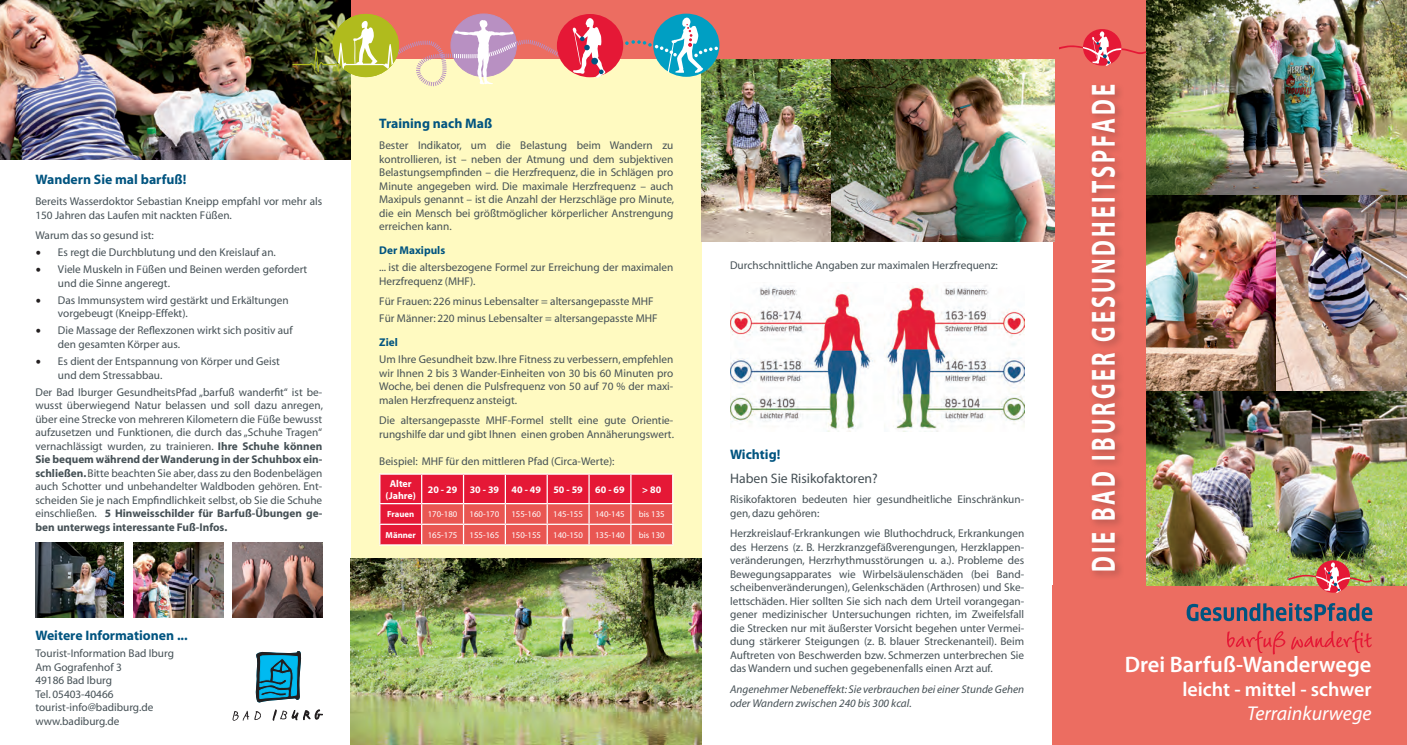
<style>
.page{position:relative;width:1407px;height:745px;background:#fff}
.page>*{position:absolute;margin:0;border:0;box-sizing:border-box;transform-origin:0 0}
.t1{font:700 33.75px "Myriad Pro";letter-spacing:.14em;color:#fff;scale:.67 1}
.t2{font:600 22.5px "Myriad Pro";color:#fff}
.t3{font:600 20px "Myriad Pro";color:#fff}
.t4{font:italic 20px "Myriad Pro";color:#fff}
.t5{font:700 13.75px "Myriad Pro";color:#005480}
.t6{font:700 13.75px "Myriad";color:#005480}
.t7{font:13.75px "Myriad";color:#455055}
.t8{font:11.25px/13.5px "Myriad";color:#455055}
.t9{font:italic 11.25px/13.5px "Myriad";color:#455055}
.t10{font:700 11.25px "Myriad";color:#005480}
.t11{font:700 10px/12px "Myriad";color:#fff;text-align:center}
.t12{font:8.75px "Myriad";color:#fff}
.t13{font:700 8.75px "Myriad";color:#fff}
.s1{font-family:"Minion Pro";font-size:15px;color:#231f20}
.s2{font-weight:700}
</style>
<div class="page">
<div style="left:1052px;top:0;width:94px;height:744px;background:#ec6d61"></div>
<div style="left:1052px;top:585px;width:355px;height:159px;background:#ec6d61"></div>
<div style="left:351px;top:0;width:704px;height:59px;background:#ec6d61"></div>
<img style="left:1146px;top:0;width:261px;height:585px">
<img style="left:134px;top:542px;width:89px;height:74px">
<img style="left:35px;top:542px;width:89px;height:74px">
<img style="left:233px;top:542px;width:89px;height:74px">
<div style="left:351px;top:59px;width:351px;height:581px;background:#fffac1"></div>
<svg style="left:1316px;top:560px;width:34px;height:32px"></svg>
<svg style="left:1186px;top:603px;width:186px;height:18px"></svg>
<svg style="left:1227px;top:630px;width:145px;height:24px"></svg>
<img style="left:1288px;top:562px;width:84px;height:30px">
<svg style="left:255px;top:651px;width:46px;height:50px;background:#2388a7"></svg>
<svg style="left:273px;top:709px;width:50px;height:11px"></svg>
<svg style="left:232px;top:710px;width:29px;height:10px"></svg>
<img style="left:351px;top:558px;width:351px;height:186px">
<div style="left:1083px;top:29px;width:38px;height:37px;background:#e51836;border-radius:50%"></div>
<svg style="left:1059px;top:31px;width:87px;height:35px"></svg>
<div style="left:1088px;top:82px;width:37px;height:498px;background:#231f20;opacity:.26"></div>
<img style="left:0;top:0;width:351px;height:159px">
<hr style="left:379px;top:544px;width:43px;height:1px;background:#fff">
<hr style="left:422px;top:544px;width:41px;height:1px;background:#fff">
<hr style="left:463px;top:544px;width:42px;height:1px;background:#fff">
<hr style="left:505px;top:544px;width:42px;height:1px;background:#fff">
<hr style="left:547px;top:544px;width:42px;height:1px;background:#fff">
<hr style="left:589px;top:544px;width:42px;height:1px;background:#fff">
<hr style="left:631px;top:544px;width:42px;height:1px;background:#fff">
<hr style="left:379px;top:473px;width:43px;height:1px;background:#fff">
<hr style="left:422px;top:473px;width:41px;height:1px;background:#fff">
<hr style="left:463px;top:473px;width:42px;height:1px;background:#fff">
<hr style="left:505px;top:473px;width:42px;height:1px;background:#fff">
<hr style="left:547px;top:473px;width:42px;height:1px;background:#fff">
<hr style="left:589px;top:473px;width:42px;height:1px;background:#fff">
<hr style="left:631px;top:473px;width:42px;height:1px;background:#fff">
<svg style="left:379px;top:474px;width:294px;height:70px;background:#e84551"></svg>
<hr style="left:379px;top:502px;width:43px;height:2px;background:#fff">
<hr style="left:422px;top:502px;width:41px;height:2px;background:#fff">
<hr style="left:463px;top:502px;width:42px;height:2px;background:#fff">
<hr style="left:505px;top:502px;width:42px;height:2px;background:#fff">
<hr style="left:547px;top:502px;width:42px;height:2px;background:#fff">
<hr style="left:589px;top:502px;width:42px;height:2px;background:#fff">
<hr style="left:631px;top:502px;width:42px;height:2px;background:#fff">
<img style="left:702px;top:59px;width:352px;height:183px">
<img style="left:730px;top:286px;width:294px;height:145px">
<div style="left:451px;top:14px;width:65px;height:62px;background:#b890c2;border-radius:50%"></div>
<div style="left:333px;top:14px;width:66px;height:63px;background:#b0bb1d;border-radius:50%"></div>
<svg style="left:292px;top:20px;width:270px;height:66px"></svg>
<div style="left:653px;top:14px;width:66px;height:63px;background:#009fc3;border-radius:50%"></div>
<svg style="left:625px;top:17px;width:93px;height:56px"></svg>
<div style="left:557px;top:14px;width:66px;height:63px;background:#e51836;border-radius:50%"></div>
<svg style="left:572px;top:18px;width:33px;height:60px"></svg>
<p class="t5" style="left:35px;top:171px;width:153px">Wandern Sie mal barfuß!</p>
<p class="t8" style="left:35px;top:195px;width:288px">Bereits Wasserdoktor Sebastian Kneipp empfahl vor mehr als<br>150 Jahren das Laufen mit nackten Füßen.</p>
<p class="t8" style="left:35px;top:229px;width:120px">Warum das so gesund ist:</p>
<p class="t8" style="left:35px;top:246px;width:242px"><span class="s1">•</span> Es regt die Durchblutung und den Kreislauf an.</p>
<p class="t8" style="left:58px;top:263px;width:251px;text-indent:-22px"><span class="s1">•</span> Viele Muskeln in Füßen und Beinen werden gefordert und die Sinne angeregt.</p>
<p class="t8" style="left:58px;top:293px;width:232px;text-indent:-22px"><span class="s1">•</span> Das Immunsystem wird gestärkt und Erkältungen vorgebeugt (Kneipp-Effekt).</p>
<p class="t8" style="left:58px;top:324px;width:236px;text-indent:-22px"><span class="s1">•</span> Die Massage der Reflexzonen wirkt sich positiv auf den gesamten Körper aus.</p>
<p class="t8" style="left:58px;top:355px;width:223px;text-indent:-22px"><span class="s1">•</span> Es dient der Entspannung von Körper und Geist und dem Stressabbau.</p>
<p class="t8" style="left:35px;top:385px;width:289px;text-align:justify">Der Bad Iburger GesundheitsPfad „barfuß wanderfit“ ist be&shy;wusst überwiegend Natur belassen und soll dazu anregen, über eine Strecke von mehreren Kilometern die Füße bewusst aufzusetzen und Funktionen, die durch das „Schuhe Tragen“ vernachlässigt wurden, zu trainieren. <span class="s2">Ihre Schuhe können Sie bequem während der Wanderung in der Schuhbox ein&shy;schließen.</span> Bitte beachten Sie aber, dass zu den Bodenbelägen auch Schotter und unbehandelter Waldboden gehören. Ent&shy;scheiden Sie je nach Empfindlichkeit selbst, ob Sie die Schuhe einschließen. <span class="s2">5 Hinweisschilder für Barfuß-Übungen ge&shy;ben unterwegs interessante Fuß-Infos.</span></p>
<p class="t6" style="left:35px;top:628px;width:154px">Weitere Informationen ...</p>
<p class="t8" style="left:35px;top:646px;width:140px">Tourist-Information Bad Iburg<br>Am Gografenhof 3<br>49186 Bad Iburg<br>Tel. 05403-40466 tourist-info@badiburg.de www.badiburg.de</p>
<p class="t5" style="left:379px;top:115px;width:115px">Training nach Maß</p>
<p class="t8" style="left:379px;top:139px;width:296px;text-align:justify">Bester Indikator, um die Belastung beim Wandern zu kontrollieren, ist – neben der Atmung und dem subjektiven Belastungsempfinden – die Herzfrequenz, die in Schlägen pro Minute angegeben wird. Die maximale Herzfrequenz – auch Maxipuls genannt – ist die Anzahl der Herzschläge pro Minute, die ein Mensch bei größtmöglicher körperlicher Anstrengung erreichen kann.</p>
<p class="t10" style="left:379px;top:244px;width:68px">Der Maxipuls</p>
<p class="t8" style="left:379px;top:261px;width:296px">... ist die altersbezogene Formel zur Erreichung der maximalen<br>Herzfrequenz (MHF).</p>
<p class="t8" style="left:379px;top:294px;width:280px;line-height:16.5px">Für Frauen: 226 minus Lebensalter = altersangepasste MHF<br>Für Männer: 220 minus Lebensalter = altersangepasste MHF</p>
<p class="t10" style="left:379px;top:336px;width:20px">Ziel</p>
<p class="t8" style="left:379px;top:353px;width:296px;text-align:justify">Um Ihre Gesundheit bzw. Ihre Fitness zu verbessern, empfehlen wir Ihnen 2 bis 3 Wander-Einheiten von 30 bis 60 Minuten pro Woche, bei denen die Pulsfrequenz von 50 auf 70 % der maxi&shy;malen Herzfrequenz ansteigt.</p>
<p class="t8" style="left:379px;top:414px;width:296px">Die altersangepasste MHF-Formel stellt eine gute Orientie&shy;rungshilfe dar und gibt Ihnen einen groben Annäherungswert.</p>
<p class="t8" style="left:379px;top:454px;width:237px">Beispiel: MHF für den mittleren Pfad (Circa-Werte):</p>
<p class="t11" style="left:385px;top:477px;width:32px">Alter (Jahre)</p>
<p class="t11" style="left:428px;top:483px;width:198px">20 - 29 30 - 39 40 - 49 50 - 59 60 - 69</p>
<p class="t11" style="left:642px;top:483px;width:21px">&gt; 80</p>
<p class="t13" style="left:387px;top:509px;width:29px">Frauen</p>
<p class="t12" style="left:428px;top:509px;width:31px">170-180</p>
<p class="t12" style="left:470px;top:509px;width:31px">160-170</p>
<p class="t12" style="left:511px;top:509px;width:31px">155-160</p>
<p class="t12" style="left:553px;top:509px;width:31px">145-155</p>
<p class="t12" style="left:595px;top:509px;width:31px">140-145</p>
<p class="t12" style="left:639px;top:509px;width:27px">bis 135</p>
<p class="t13" style="left:386px;top:530px;width:32px">Männer</p>
<p class="t12" style="left:428px;top:530px;width:31px">165-175</p>
<p class="t12" style="left:470px;top:530px;width:31px">155-165</p>
<p class="t12" style="left:511px;top:530px;width:31px">150-155</p>
<p class="t12" style="left:553px;top:530px;width:31px">140-150</p>
<p class="t12" style="left:595px;top:530px;width:31px">135-140</p>
<p class="t12" style="left:639px;top:530px;width:27px">bis 130</p>
<p class="t8" style="left:730px;top:258px;width:269px">Durchschnittliche Angaben zur maximalen Herzfrequenz:</p>
<p class="t5" style="left:730px;top:445px;width:52px">Wichtig!</p>
<p class="t7" style="left:730px;top:471px;width:149px">Haben Sie Risikofaktoren?</p>
<p class="t8" style="left:730px;top:493px;width:296px">Risikofaktoren bedeuten hier gesundheitliche Einschränkun&shy;gen, dazu gehören:</p>
<p class="t8" style="left:730px;top:527px;width:296px;text-align:justify">Herzkreislauf-Erkrankungen wie Bluthochdruck, Erkrankungen des Herzens (z. B. Herzkranzgefäßverengungen, Herzklappen&shy;veränderungen, Herzrhythmusstörungen u. a.). Probleme des Bewegungsapparates wie Wirbelsäulenschäden (bei Band&shy;scheibenveränderungen), Gelenkschäden (Arthrosen) und Ske&shy;lettschäden. Hier sollten Sie sich nach dem Urteil vorangegan&shy;gener medizinischer Untersuchungen richten, im Zweifelsfall die Strecken nur mit äußerster Vorsicht begehen unter Vermei&shy;dung stärkerer Steigungen (z. B. blauer Streckenanteil). Beim Auftreten von Beschwerden bzw. Schmerzen unterbrechen Sie das Wandern und suchen gegebenenfalls einen Arzt auf.</p>
<p class="t9" style="left:730px;top:682px;width:296px">Angenehmer Nebeneffekt: Sie verbrauchen bei einer Stunde Gehen oder Wandern zwischen 240 bis 300 kcal.</p>
<h1 class="t1" style="left:1081px;top:571px;width:729px;rotate:-90deg">Die Bad Iburger Gesundheitspfade</h1>
<h2 class="t2" style="left:1124px;top:649px;width:248px">Drei Barfuß-Wanderwege</h2>
<h3 class="t3" style="left:1182px;top:675px;width:191px">leicht - mittel - schwer</h3>
<h3 class="t4" style="left:1247px;top:700px;width:126px">Terrainkurwege</h3>
</div>
